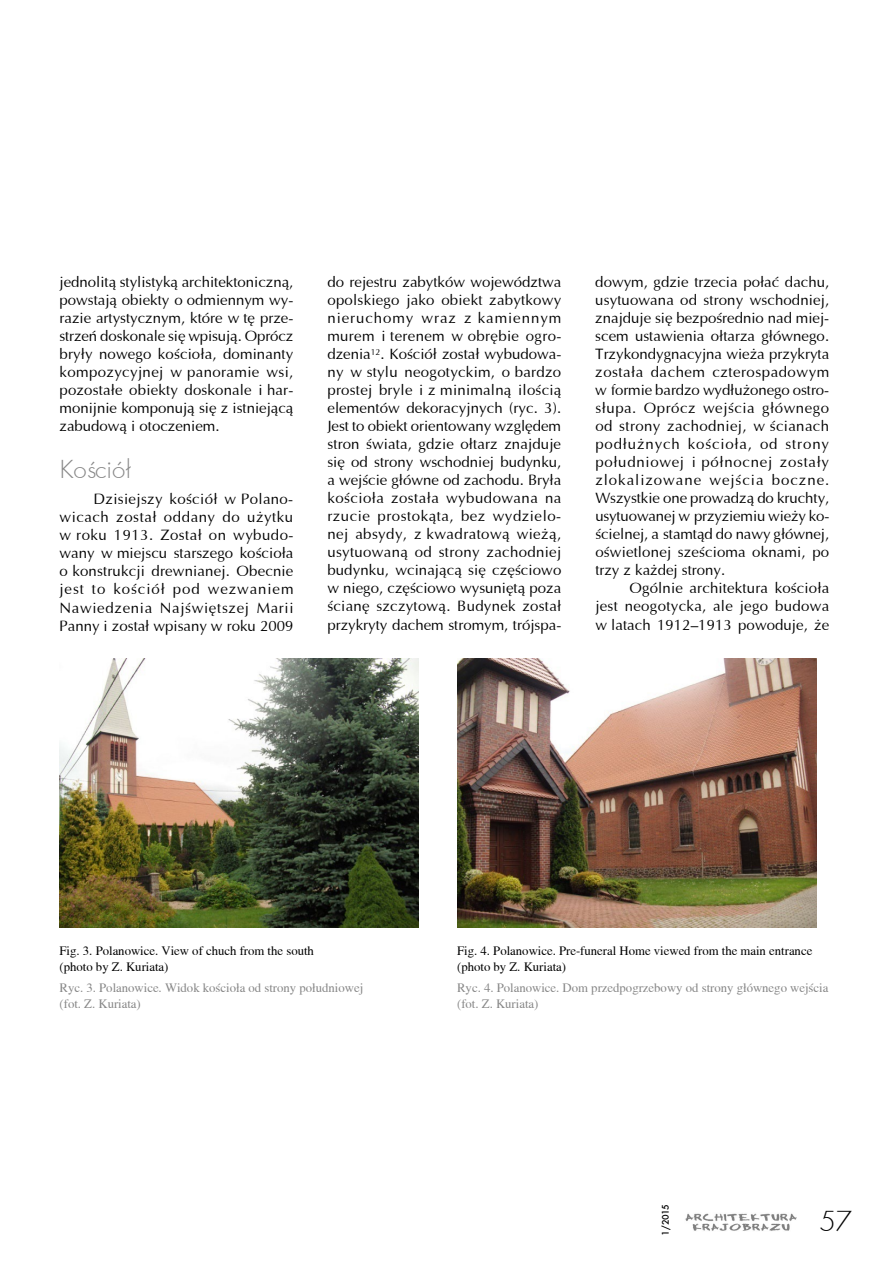
<style>
.page{position:relative;width:893px;height:1263px;background:#fff}
.page>*{position:absolute;margin:0;border:0;box-sizing:border-box;transform-origin:0 0}
.t1{font:30px "Futura TEE Ligh";color:#000}
.t2{font:27px "Futura TEE Ligh";color:#878787}
.t3{font:15px/18px "Ottawa";color:#000;text-align:justify}
.t4{font:12.75px/15.3px "Toronto";color:#878787}
.t5{font:12.75px/15.3px "Toronto";color:#000}
.t6{font:500 10.05px "Futura TEE";color:#000}
</style>
<div class="page">
<img style="left:685px;top:1213px;width:112px;height:18px">
<img style="left:60px;top:658px;width:358px;height:269px">
<img style="left:457px;top:658px;width:360px;height:270px">
<p class="t3" style="left:60px;top:273px;width:235px">jednolitą stylistyką architektoniczną, powstają obiekty o odmiennym wy&shy;razie artystycznym, które w tę prze&shy;strzeń doskonale się wpisują. Oprócz bryły nowego kościoła, dominanty kompozycyjnej w panoramie wsi, pozostałe obiekty doskonale i har&shy;monijnie komponują się z istniejącą zabudową i otoczeniem.</p>
<h2 class="t2" style="left:60px;top:454px;width:73px">Kościół</h2>
<p class="t3" style="left:60px;top:490px;width:236px;text-indent:34px">Dzisiejszy kościół w Polano&shy;wicach został oddany do użytku w roku 1913. Został on wybudo&shy;wany w miejscu starszego kościoła o konstrukcji drewnianej. Obecnie jest to kościół pod wezwaniem Nawiedzenia Najświętszej Marii Panny i został wpisany w roku 2009</p>
<p class="t3" style="left:327px;top:273px;width:235px">do rejestru zabytków województwa opolskiego jako obiekt zabytkowy nieruchomy wraz z kamiennym murem i terenem w obrębie ogro&shy;dzenia<sup>12</sup>. Kościół został wybudowa&shy;ny w stylu neogotyckim, o bardzo prostej bryle i z minimalną ilością elementów dekoracyjnych (ryc. 3).<br>Jest to obiekt orientowany względem stron świata, gdzie ołtarz znajduje się od strony wschodniej budynku, a wejście główne od zachodu. Bryła kościoła została wybudowana na rzucie prostokąta, bez wydzielo&shy;nej absydy, z kwadratową wieżą, usytuowaną od strony zachodniej budynku, wcinającą się częściowo w niego, częściowo wysuniętą poza ścianę szczytową. Budynek został przykryty dachem stromym, trójspa-</p>
<p class="t3" style="left:595px;top:273px;width:236px">dowym, gdzie trzecia połać dachu, usytuowana od strony wschodniej, znajduje się bezpośrednio nad miej&shy;scem ustawienia ołtarza głównego.<br>Trzykondygnacyjna wieża przykryta została dachem czterospadowym w formie bardzo wydłużonego ostro&shy;słupa. Oprócz wejścia głównego od strony zachodniej, w ścianach podłużnych kościoła, od strony południowej i północnej zostały zlokalizowane wejścia boczne.<br>Wszystkie one prowadzą do kruchty, usytuowanej w przyziemiu wieży ko&shy;ścielnej, a stamtąd do nawy głównej, oświetlonej sześcioma oknami, po trzy z każdej strony.</p>
<p class="t3" style="left:595px;top:579px;width:236px;text-indent:34px">Ogólnie architektura kościoła jest neogotycka, ale jego budowa w latach 1912–1913 powoduje, że</p>
<p class="t5" style="left:60px;top:943px;width:256px">Fig. 3. Polanowice. View of chuch from the south (photo by Z. Kuriata)</p>
<p class="t4" style="left:60px;top:980px;width:305px">Ryc. 3. Polanowice. Widok kościoła od strony południowej (fot. Z. Kuriata)</p>
<p class="t5" style="left:457px;top:943px;width:357px">Fig. 4. Polanowice. Pre-funeral Home viewed from the main entrance (photo by Z. Kuriata)</p>
<p class="t4" style="left:457px;top:980px;width:373px">Ryc. 4. Polanowice. Dom przedpogrzebowy od strony głównego wejścia (fot. Z. Kuriata)</p>
<p class="t6" style="left:659px;top:1236px;width:33px;rotate:-90deg">1/2015</p>
<h1 class="t1" style="left:819px;top:1204px;width:34px">57</h1>
</div>
